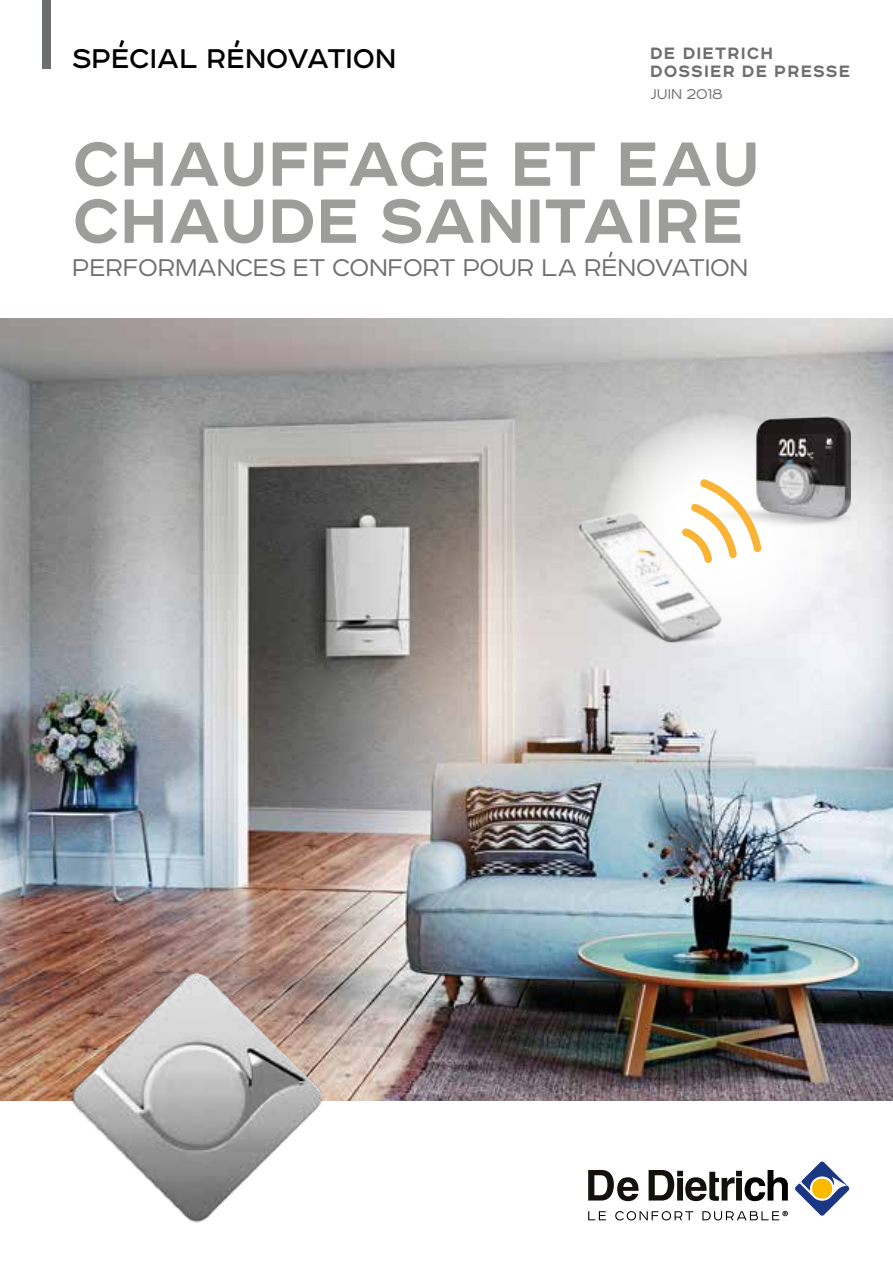
<style>
.page{position:relative;width:893px;height:1263px;background:#fff}
.page>*{position:absolute;margin:0;border:0;box-sizing:border-box;transform-origin:0 0}
.t1{font:700 79.5px/57px "Affect";color:#9d9d9c}
.t2{font:34.5px "Affect";color:#000}
.t3{font:300 30.75px "Affect";letter-spacing:-.01em;color:#706f6f}
.t4{font:700 21px/18px "Affect";letter-spacing:.05em;color:#706f6f}
.t5{font:300 18px "Affect";color:#706f6f}
</style>
<div class="page">
<img style="left:0;top:319px;width:893px;height:782px">
<svg style="left:588px;top:1161px;width:262px;height:59px"></svg>
<div style="left:43px;top:0;width:8px;height:68px;background:#6d6e70"></div>
<img style="left:48px;top:948px;width:298px;height:275px">
<svg style="left:590px;top:411px;width:257px;height:236px;fill:#f0f0f4"></svg>
<img style="left:557px;top:481px;width:185px;height:166px">
<img style="left:705px;top:411px;width:146px;height:147px">
<svg style="left:682px;top:479px;width:80px;height:84px"></svg>
<p class="t2" style="left:72px;top:34px;width:325px">SPÉCIAL RÉNOVATION</p>
<p class="t4" style="left:650px;top:43px;width:202px">DE DIETRICH<br>DOSSIER DE PRESSE</p>
<p class="t5" style="left:650px;top:81px;width:74px">JUIN 2018</p>
<h1 class="t1" style="left:72px;top:130px;width:689px">CHAUFFAGE ET EAU<br>CHAUDE SANITAIRE</h1>
<p class="t3" style="left:72px;top:246px;width:678px">PERFORMANCES ET CONFORT POUR LA RÉNOVATION</p>
</div>
